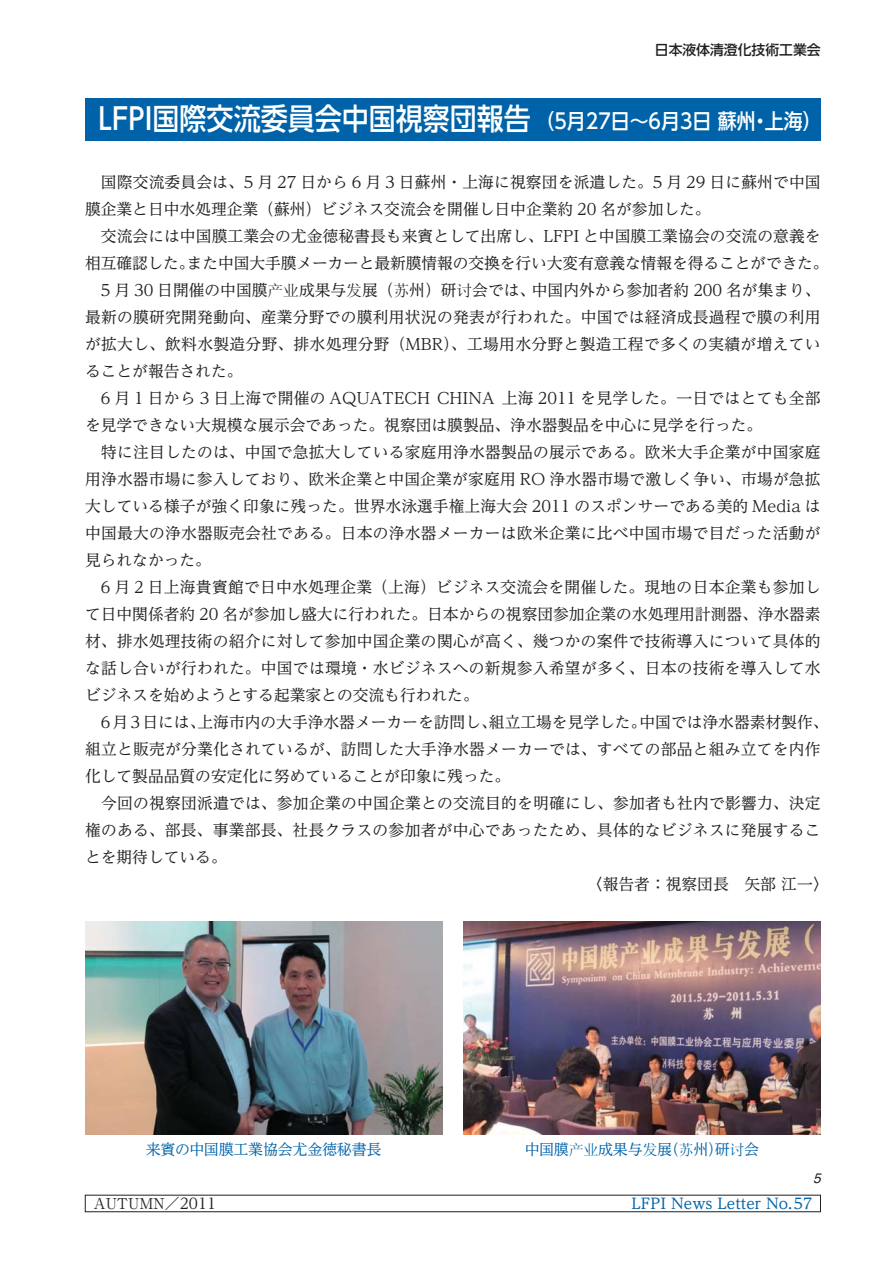
<style>
.page{position:relative;width:893px;height:1263px;background:#fff}
.page>*{position:absolute;margin:0;border:0;box-sizing:border-box;transform-origin:0 0}
.t1{font:30px "UD Shin Go Pro Medium 90 msp RKSJ H";color:#fff;scale:.9 1}
.t2{font:15.75px "UD Reimin Pro Regular 90 msp RKSJ H";letter-spacing:.015em;color:#231f20}
.t3{font:15.75px "UD Reimin Pro Regular 90 msp RKSJ H";letter-spacing:-.005em;color:#231f20}
.t4{font:15px "UD Reimin Pro Regular 90 msp RKSJ H";letter-spacing:-.015em;color:#0063a9}
.t5{font:14.85px "UD Reimin Pro Medium 90 msp RKSJ H";color:#0063a9}
.t6{font:14.85px "Ryumin Pro Regular 90 msp RKSJ H";color:#231f20}
.t7{font:13.8px "UD Shin Go Pro Medium 90 msp RKSJ H";color:#231f20}
.t8{font:italic 13.8px "Helvetica";color:#231f20}
.s1{font-size:21px}
.s2{font-family:"Sim Sun"}
.s3{font-family:"UD Reimin Pro Regular 90 msp RKSJ H"}
</style>
<div class="page">
<div style="left:85px;top:1195px;width:736px;height:17px;border:1px solid #231f20"></div>
<div style="left:85px;top:98px;width:736px;height:42px;background:#0063a9"></div>
<img style="left:85px;top:922px;width:357px;height:212px">
<img style="left:463px;top:922px;width:358px;height:212px">
<p class="t7" style="left:655px;top:44px;width:167px">日本液体清澄化技術工業会</p>
<h1 class="t1" style="left:99px;top:108px;width:805px">LFPI国際交流委員会中国視察団報告 <span class="s1">（5月27日～6月3日 蘇州・上海）</span></h1>
<p class="t2" style="left:85px;top:176px;width:737px">　国際交流委員会は、5 月 27 日から 6 月 3 日蘇州・上海に視察団を派遣した。5 月 29 日に蘇州で中国</p>
<p class="t2" style="left:85px;top:203px;width:627px">膜企業と日中水処理企業（蘇州）ビジネス交流会を開催し日中企業約 20 名が参加した。</p>
<p class="t2" style="left:85px;top:230px;width:737px">　交流会には中国膜工業会の尤金徳秘書長も来賓として出席し、LFPI と中国膜工業協会の交流の意義を</p>
<p class="t3" style="left:85px;top:257px;width:745px">相互確認した。また中国大手膜メーカーと最新膜情報の交換を行い大変有意義な情報を得ることができた。</p>
<p class="t2" style="left:85px;top:284px;width:737px">　5 月 30 日開催の中国膜<span class="s2">产业</span>成果与<span class="s2">发</span>展（<span class="s2">苏</span>州）研<span class="s2">讨</span>会では、中国内外から参加者約 200 名が集まり、</p>
<p class="t2" style="left:85px;top:311px;width:737px">最新の膜研究開発動向、産業分野での膜利用状況の発表が行われた。中国では経済成長過程で膜の利用</p>
<p class="t2" style="left:85px;top:338px;width:737px">が拡大し、飲料水製造分野、排水処理分野（MBR）、工場用水分野と製造工程で多くの実績が増えてい</p>
<p class="t2" style="left:85px;top:365px;width:159px">ることが報告された。</p>
<p class="t2" style="left:85px;top:392px;width:737px">　6 月 1 日から 3 日上海で開催の AQUATECH CHINA 上海 2011 を見学した。一日ではとても全部</p>
<p class="t2" style="left:85px;top:419px;width:679px">を見学できない大規模な展示会であった。視察団は膜製品、浄水器製品を中心に見学を行った。</p>
<p class="t2" style="left:85px;top:446px;width:737px">　特に注目したのは、中国で急拡大している家庭用浄水器製品の展示である。欧米大手企業が中国家庭</p>
<p class="t2" style="left:85px;top:473px;width:737px">用浄水器市場に参入しており、欧米企業と中国企業が家庭用 RO 浄水器市場で激しく争い、市場が急拡</p>
<p class="t2" style="left:85px;top:500px;width:737px">大している様子が強く印象に残った。世界水泳選手権上海大会 2011 のスポンサーである美的 Media は</p>
<p class="t2" style="left:85px;top:527px;width:737px">中国最大の浄水器販売会社である。日本の浄水器メーカーは欧米企業に比べ中国市場で目だった活動が</p>
<p class="t2" style="left:85px;top:554px;width:127px">見られなかった。</p>
<p class="t2" style="left:85px;top:581px;width:737px">　6 月 2 日上海貴賓館で日中水処理企業（上海）ビジネス交流会を開催した。現地の日本企業も参加し</p>
<p class="t2" style="left:85px;top:608px;width:737px">て日中関係者約 20 名が参加し盛大に行われた。日本からの視察団参加企業の水処理用計測器、浄水器素</p>
<p class="t2" style="left:85px;top:635px;width:737px">材、排水処理技術の紹介に対して参加中国企業の関心が高く、幾つかの案件で技術導入について具体的</p>
<p class="t2" style="left:85px;top:662px;width:737px">な話し合いが行われた。中国では環境・水ビジネスへの新規参入希望が多く、日本の技術を導入して水</p>
<p class="t2" style="left:85px;top:689px;width:395px">ビジネスを始めようとする起業家との交流も行われた。</p>
<p class="t2" style="left:85px;top:716px;width:745px">　6月3日には、上海市内の大手浄水器メーカーを訪問し、組立工場を見学した。中国では浄水器素材製作、</p>
<p class="t2" style="left:85px;top:743px;width:737px">組立と販売が分業化されているが、訪問した大手浄水器メーカーでは、すべての部品と組み立てを内作</p>
<p class="t2" style="left:85px;top:770px;width:427px">化して製品品質の安定化に努めていることが印象に残った。</p>
<p class="t2" style="left:85px;top:797px;width:737px">　今回の視察団派遣では、参加企業の中国企業との交流目的を明確にし、参加者も社内で影響力、決定</p>
<p class="t2" style="left:85px;top:824px;width:737px">権のある、部長、事業部長、社長クラスの参加者が中心であったため、具体的なビジネスに発展するこ</p>
<p class="t2" style="left:85px;top:851px;width:143px">とを期待している。</p>
<p class="t2" style="left:587px;top:878px;width:243px">〈報告者：視察団長　矢部 江一〉</p>
<p class="t4" style="left:146px;top:1143px;width:237px">来賓の中国膜工業協会尤金徳秘書長</p>
<p class="t4" style="left:525px;top:1143px;width:236px">中国膜<span class="s2">产业</span>成果与<span class="s2">发</span>展（<span class="s2">苏</span>州）研<span class="s2">讨</span>会</p>
<p class="t8" style="left:813px;top:1173px;width:9px">5</p>
<p class="t6" style="left:94px;top:1198px;width:124px">AUTUMN<span class="s3">／2011</span></p>
<p class="t5" style="left:631px;top:1198px;width:182px">LFPI News Letter No.57</p>
</div>
